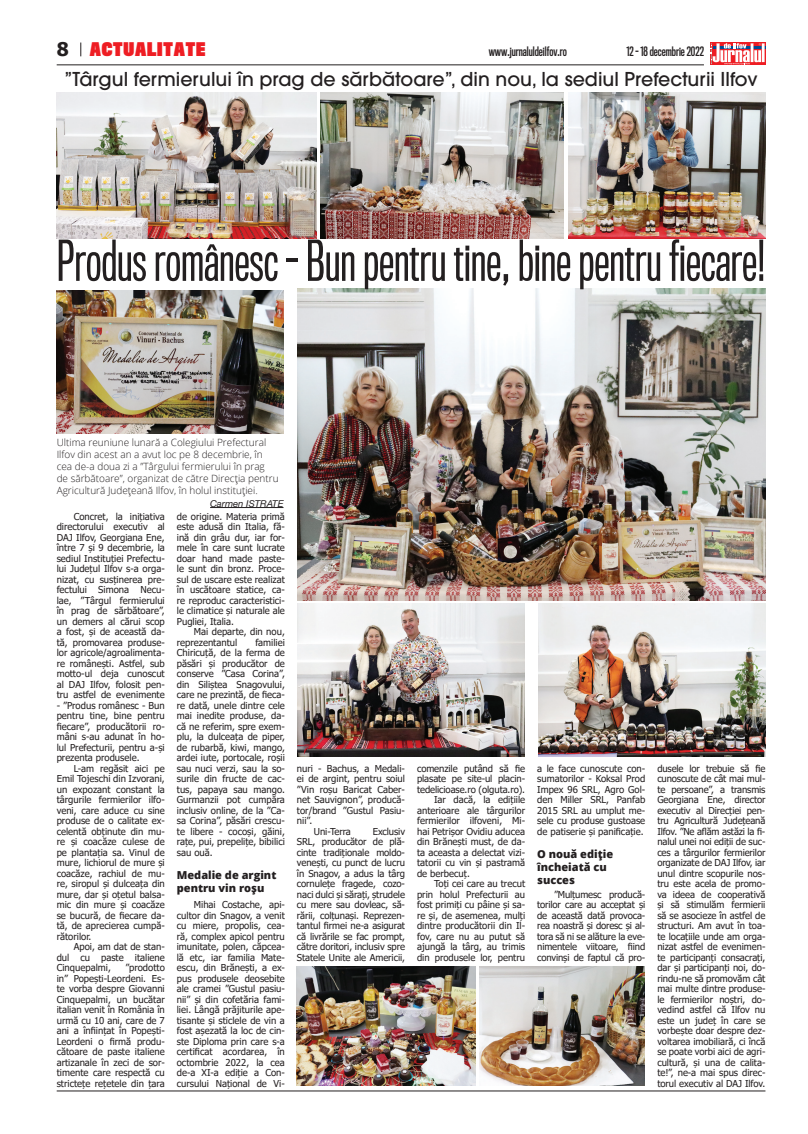
<style>
.page{position:relative;width:808px;height:1134px;background:#fff}
.page>*{position:absolute;margin:0;border:0;box-sizing:border-box;transform-origin:0 0}
.t1{font:51.7px "Titling Gothic FB Comp";color:#231f20}
.t2{font:500 19px "ITC Avant Garde Pro";color:#231f20}
.t3{font:700 18.8px "Tahoma";color:#231f20}
.t4{font:900 17.3px "Titling Gothic FB Comp";letter-spacing:.05em;color:#ee1d23}
.t5{font:600 12px "Titling Gothic FB Comp";color:#231f20}
.t6{font:800 11px/13px "Open Sans";color:#231f20}
.t7{font:300 10px/12px "Open Sans";color:#231f20}
.t8{font:9.5px/10.5px "Tahoma";color:#231f20;text-align:justify}
.t9{font:italic 9.5px "Helvetica Neue";color:#231f20}
</style>
<div class="page">
<svg style="left:710px;top:43px;width:55px;height:22px"></svg>
<hr style="left:57px;top:64px;width:647px;height:1px;background:#231f20">
<hr style="left:57px;top:1090px;width:708px;height:1px;background:#231f20">
<svg style="left:80px;top:43px;width:1px;height:13px"></svg>
<img style="left:298px;top:288px;width:467px;height:312px">
<img style="left:321px;top:93px;width:242px;height:145px">
<img style="left:297px;top:966px;width:179px;height:120px">
<img style="left:480px;top:966px;width:165px;height:120px">
<img style="left:57px;top:291px;width:226px;height:143px">
<img style="left:298px;top:604px;width:226px;height:153px">
<img style="left:57px;top:93px;width:260px;height:145px">
<img style="left:539px;top:604px;width:226px;height:153px">
<img style="left:569px;top:93px;width:196px;height:145px">
<hr style="left:210px;top:507px;width:73px;height:1px;background:#231f20">
<h3 class="t3" style="left:57px;top:36px;width:14px">8</h3>
<p class="t5" style="left:489px;top:45px;width:80px">www.jurnaluldeilfov.ro</p>
<p class="t5" style="left:626px;top:45px;width:79px">12 - 18 decembrie 2022</p>
<h3 class="t4" style="left:90px;top:38px;width:117px">ACTUALITATE</h3>
<h2 class="t2" style="left:65px;top:67px;width:694px">”Târgul fermierului în prag de sărbătoare”, din nou, la sediul Prefecturii Ilfov</h2>
<h1 class="t1" style="left:57px;top:231px;width:710px">Produs românesc - Bun pentru tine, bine pentru fiecare!</h1>
<p class="t7" style="left:57px;top:436px;width:223px">Ultima reuniune lunară a Colegiului Prefectural Ilfov din acest an a avut loc pe 8 decembrie, în cea de-a doua zi a ”Târgului fermierului în prag de sărbătoare”, organizat de către Direcția pentru Agricultură Județeană Ilfov, în holul instituției.</p>
<p class="t9" style="left:210px;top:497px;width:75px">Carmen ISTRATE</p>
<p class="t8" style="left:57px;top:512px;width:110px;text-indent:17px">Concret, la inițiativa directorului executiv al DAJ Ilfov, Georgiana Ene, între 7 și 9 decembrie, la sediul Instituției Prefectu&shy;lui Județul Ilfov s-a orga&shy;nizat, cu susținerea pre&shy;fectului Simona Necu&shy;lae, ”Târgul fermierului în prag de sărbătoare”, un demers al cărui scop a fost, și de această da&shy;tă, promovarea produse&shy;lor agricole/agroalimenta&shy;re românești. Astfel, sub motto-ul deja cunoscut al DAJ Ilfov, folosit pen&shy;tru astfel de evenimente</p>
<p class="t8" style="left:57px;top:701px;width:110px">- ”Produs românesc - Bun pentru tine, bine pentru fiecare”, producătorii ro&shy;mâni s-au adunat în ho&shy;lul Prefecturii, pentru a-și prezenta produsele.</p>
<p class="t8" style="left:57px;top:764px;width:110px;text-indent:17px">L-am regăsit aici pe Emil Tojeschi din Izvorani, un expozant constant la târgurile fermierilor ilfo&shy;veni, care aduce cu sine produse de o calitate ex&shy;celentă obținute din mu&shy;re și coacăze culese de pe plantația sa. Vinul de mure, lichiorul de mure și coacăze, rachiul de mu&shy;re, siropul și dulceața din mure, dar și oțetul balsa&shy;mic din mure și coacăze se bucură, de fiecare da&shy;tă, de aprecierea cumpă&shy;rătorilor.</p>
<p class="t8" style="left:57px;top:942px;width:110px;text-indent:17px">Apoi, am dat de stan&shy;dul cu paste italiene Cinquepalmi,</p>
<p class="t8" style="left:57px;top:963px;width:110px;text-indent:69px">”prodotto in” Popești-Leordeni. Es&shy;te vorba despre Giovanni Cinquepalmi, un bucătar italian venit în România în urmă cu 10 ani, care de 7 ani a înființat în Popești-Leordeni o firmă produ&shy;cătoare de paste italiene artizanale în zeci de sor&shy;timente care respectă cu strictețe rețetele din țara</p>
<p class="t8" style="left:177px;top:512px;width:110px">de origine. Materia primă este adusă din Italia, fă&shy;ină din grâu dur, iar for&shy;mele în care sunt lucrate doar hand made paste&shy;le sunt din bronz. Proce&shy;sul de uscare este realizat în uscătoare statice, ca&shy;re reproduc caracteristici&shy;le climatice și naturale ale Pugliei, Italia.</p>
<p class="t8" style="left:177px;top:627px;width:110px;text-indent:17px">Mai departe, din nou, reprezentantul</p>
<p class="t8" style="left:177px;top:638px;width:110px;text-indent:79px">familiei Chiricuță, de la ferma de păsări și producător de conserve ”Casa Corina”, din Siliștea Snagovului, care ne prezintă, de fieca&shy;re dată, unele dintre cele mai inedite produse, da&shy;că ne referim, spre exem&shy;plu, la dulceața de piper, de rubarbă, kiwi, mango, ardei iute, portocale, roșii sau nuci verzi, sau la so&shy;surile din fructe de cac&shy;tus, papaya sau mango.<br>Gurmanzii pot cumpăra inclusiv online, de la ”Ca&shy;sa Corina”, păsări crescu&shy;te libere - cocoși, găini, rațe, pui, prepelițe, bibilici sau ouă.</p>
<p class="t6" style="left:177px;top:868px;width:101px">Medalie de argint pentru vin roșu</p>
<p class="t8" style="left:177px;top:900px;width:110px;text-indent:17px">Mihai Costache, api&shy;cultor din Snagov, a venit cu miere, propolis, cea&shy;ră, complex apicol pentru imunitate, polen, căpcea&shy;lă etc, iar familia Mate&shy;escu, din Brănești, a ex&shy;pus produsele deosebite ale cramei ”Gustul pasiu&shy;nii” și din cofetăria fami&shy;liei. Lângă prăjiturile ape&shy;tisante și sticlele de vin a fost așezată la loc de cin&shy;ste Diploma prin care s-a certificat acordarea, în octombrie 2022, la cea de-a XI-a ediție a Con&shy;cursului Național de Vi-</p>
<p class="t8" style="left:297px;top:764px;width:110px">nuri - Bachus, a Medali-</p>
<p class="t8" style="left:297px;top:774px;width:110px">ei de argint, pentru soiul</p>
<p class="t8" style="left:297px;top:785px;width:110px">”Vin roșu Baricat Caber-</p>
<p class="t8" style="left:297px;top:795px;width:110px">net Sauvignon”, producă-</p>
<p class="t8" style="left:297px;top:806px;width:110px">tor/brand ”Gustul Pasiu-</p>
<p class="t8" style="left:297px;top:816px;width:17px">nii”.</p>
<p class="t8" style="left:314px;top:827px;width:38px">Uni-Terra</p>
<p class="t8" style="left:297px;top:827px;width:110px;text-indent:76px">Exclusiv SRL, producător de plă&shy;cinte tradiționale moldo&shy;venești, cu punct de lucru în Snagov, a adus la târg cornulețe fragede, cozo&shy;naci dulci și sărați, ștrudele cu mere sau dovleac, să&shy;rării, colțunași. Reprezen&shy;tantul firmei ne-a asigurat că livrările se fac prompt, către doritori, inclusiv spre Statele Unite ale Americii,</p>
<p class="t8" style="left:417px;top:764px;width:110px">comenzile putând să fie</p>
<p class="t8" style="left:417px;top:774px;width:110px">plasate pe site-ul placin-</p>
<p class="t8" style="left:417px;top:785px;width:110px">tedelicioase.ro (olguta.ro).</p>
<p class="t8" style="left:434px;top:795px;width:93px">Iar dacă, la edițiile</p>
<p class="t8" style="left:417px;top:806px;width:110px">anterioare ale târgurilor</p>
<p class="t8" style="left:417px;top:816px;width:110px">fermierilor ilfoveni, Mi-</p>
<p class="t8" style="left:417px;top:827px;width:110px">hai Petrișor Ovidiu aducea</p>
<p class="t8" style="left:417px;top:837px;width:110px">din Brănești must, de da-</p>
<p class="t8" style="left:417px;top:848px;width:110px">ta aceasta a delectat vizi-</p>
<p class="t8" style="left:417px;top:858px;width:110px">tatorii cu vin și pastramă</p>
<p class="t8" style="left:417px;top:869px;width:54px">de berbecuț.</p>
<p class="t8" style="left:434px;top:879px;width:93px">Toți cei care au trecut</p>
<p class="t8" style="left:417px;top:890px;width:110px">prin holul Prefecturii au</p>
<p class="t8" style="left:417px;top:900px;width:110px">fost primiți cu pâine și sa-</p>
<p class="t8" style="left:417px;top:911px;width:110px">re și, de asemenea, mulți</p>
<p class="t8" style="left:417px;top:921px;width:110px">dintre producătorii din Il-</p>
<p class="t8" style="left:417px;top:932px;width:110px">fov, care nu au putut să</p>
<p class="t8" style="left:417px;top:942px;width:110px">ajungă la târg, au trimis</p>
<p class="t8" style="left:417px;top:953px;width:110px">din produsele lor, pentru</p>
<p class="t8" style="left:537px;top:764px;width:110px">a le face cunoscute con&shy;sumatorilor - Koksal Prod Impex 96 SRL, Agro Gol&shy;den Miller SRL, Panfab 2015 SRL au umplut me&shy;sele cu produse gustoase de patiserie și panificație.</p>
<p class="t6" style="left:537px;top:847px;width:77px">O nouă ediție încheiată cu succes</p>
<p class="t8" style="left:537px;top:890px;width:110px;text-indent:17px">”Mulțumesc producă&shy;torilor care au acceptat și de această dată provoca&shy;rea noastră și doresc și al&shy;tora să ni se alăture la eve&shy;nimentele viitoare, fiind convinși de faptul că pro-</p>
<p class="t8" style="left:657px;top:764px;width:110px">dusele lor trebuie să fie cunoscute de cât mai mul&shy;te persoane”, a transmis Georgiana Ene, director executiv al Direcției pen&shy;tru Agricultură Județeană Ilfov. ”Ne aflăm astăzi la fi&shy;nalul unei noi ediții de suc&shy;ces a târgurilor fermierilor organizate de DAJ Ilfov, iar unul dintre scopurile nos&shy;tru este acela de promo&shy;va ideea de cooperativă și să stimulăm fermierii să se asocieze în astfel de structuri. Am avut în toa&shy;te locațiile unde am orga&shy;nizat astfel de evenimen&shy;te participanți consacrați, dar și participanți noi, do&shy;rindu-ne să promovăm cât mai multe dintre produse&shy;le fermierilor noștri, do&shy;vedind astfel că Ilfov nu este un județ în care se vorbește doar despre dez&shy;voltarea imobiliară, ci încă se poate vorbi aici de agri&shy;cultură, și una de calita&shy;te!”, ne-a mai spus direc&shy;torul executiv al DAJ Ilfov.</p>
</div>
